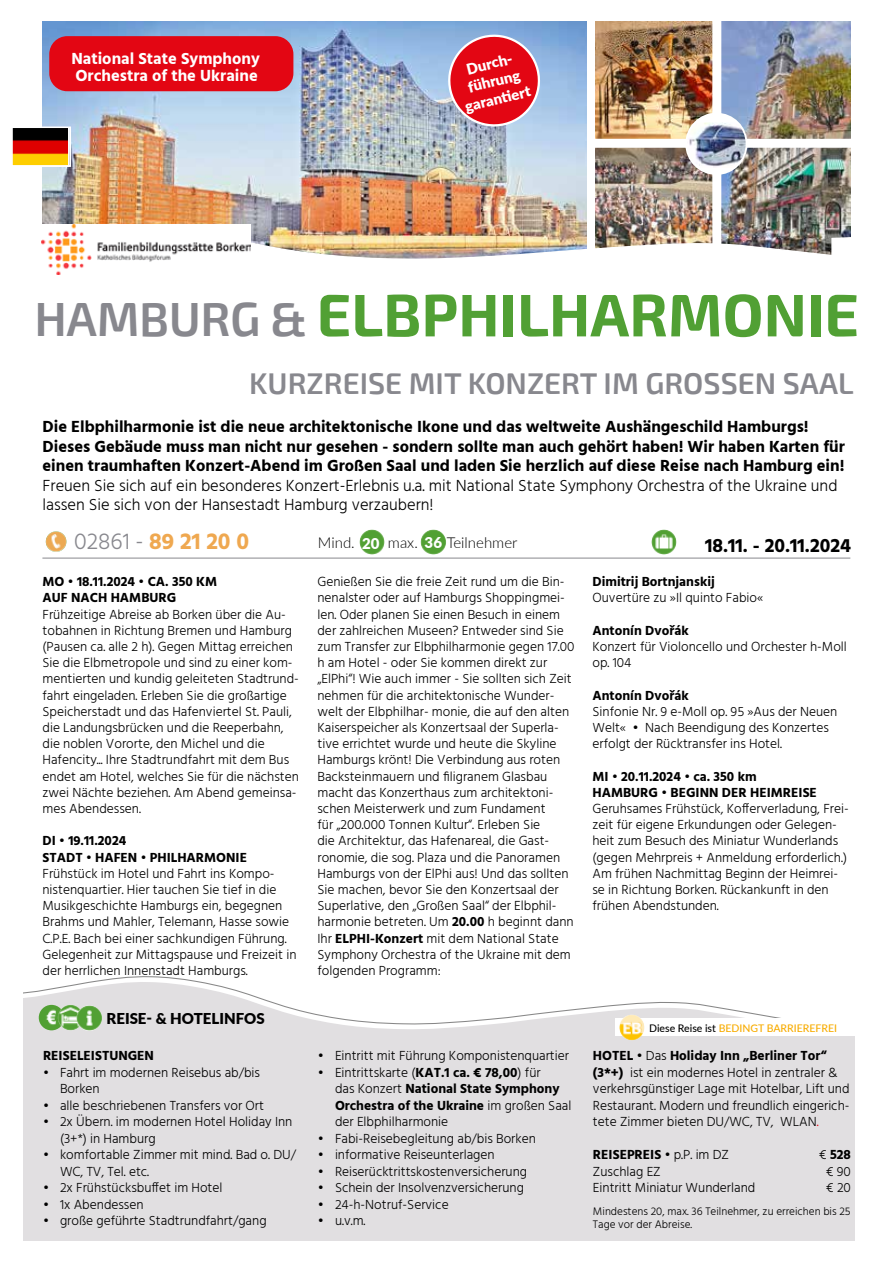
<style>
.page{position:relative;width:893px;height:1263px;background:#fff}
.page>*{position:absolute;margin:0;border:0;box-sizing:border-box;transform-origin:0 0}
.t1{font:700 60px "Exo 2";color:#51a034}
.t2{font:600 30px "Exo 2";color:#88888e}
.t3{font:700 23.25px "Hind";color:#efa850}
.t4{font:700 19.5px "Hind";color:#000}
.t5{font:700 16.5px/19.5px "Hind";color:#000}
.t6{font:300 16.5px/19.5px "Hind";color:#000}
.t7{font:700 16.5px/16.5px "Hind";color:#fff}
.t8{font:900 15px/18px "Lato";color:#fff;text-align:center}
.t9{font:300 15px "Lato";color:#000}
.t10{font:900 15px "Lato";color:#000}
.t11{font:300 13.5px/16.2px "Hind";color:#000}
.t12{font:700 13.5px/16.2px "Hind";color:#000}
.t13{font:300 11.25px/13.5px "Hind";color:#000}
.t14{font:500 10.5px "Lato";color:#f8ac00}
.s1{font-weight:600;font-size:48px;color:#88888e}
.s2{font-weight:300;color:#88888e}
.s3{font-weight:900;color:#fff}
.s4{font-weight:700}
.s5{color:#000}
.s6{color:#e30613}
.s7{font-weight:300}
</style>
<div class="page">
<svg style="left:23px;top:976px;width:832px;height:265px;background:#e3e2e3"></svg>
<img style="left:421px;top:529px;width:25px;height:26px;border-radius:13px">
<img style="left:359px;top:529px;width:26px;height:26px;border-radius:13px">
<hr style="left:42px;top:558px;width:808px;height:1px;background:#88888e">
<img style="left:651px;top:529px;width:26px;height:26px;border-radius:13px">
<img style="left:46px;top:531px;width:20px;height:21px;border-radius:10px">
<img style="left:43px;top:22px;width:543px;height:202px">
<img style="left:15px;top:130px;width:51px;height:33px">
<div style="left:10px;top:126px;width:61px;height:41px;border:2px solid #fff"></div>
<img style="left:722px;top:21px;width:128px;height:118px">
<img style="left:721px;top:148px;width:129px;height:76px">
<img style="left:595px;top:21px;width:117px;height:118px">
<img style="left:595px;top:148px;width:117px;height:76px">
<div style="left:686px;top:114px;width:60px;height:60px;background:#fff;border-radius:50%"></div>
<img style="left:687px;top:123px;width:59px;height:45px">
<div style="left:685px;top:113px;width:62px;height:62px;border:2px solid #fff;border-radius:50%"></div>
<div style="left:615px;top:1018px;width:256px;height:18px;background:#fff"></div>
<img style="left:619px;top:1015px;width:25px;height:25px;border-radius:13px">
<svg style="left:445px;top:31px;width:99px;height:99px;background:#cd4f62"></svg>
<div style="left:49px;top:36px;width:244px;height:55px;background:#e30613;border-radius:18px"></div>
<img style="left:41px;top:224px;width:810px;height:51px">
<p class="t7" style="left:71px;top:50px;width:190px">National State Symphony<br>Orchestra of the Ukraine</p>
<p class="t8" style="left:454px;top:62px;width:69px;rotate:-14deg">Durch&shy;führung garanti ert</p>
<h1 class="t1" style="left:35px;top:279px;width:826px"><span class="s1">HAMBURG &amp;</span> ELBPHILHARMONIE</h1>
<h2 class="t2" style="left:249px;top:366px;width:606px">KURZREISE MIT KONZERT IM GROSSEN SAAL</h2>
<p class="t5" style="left:43px;top:417px;width:804px">Die Elbphilharmonie ist die neue architektonische Ikone und das weltweite Aushängeschild Hamburgs!<br>Dieses Gebäude muss man nicht nur gesehen - sondern sollte man auch gehört haben! Wir haben Karten für einen traumhaften Konzert-Abend im Großen Saal und laden Sie herzlich auf diese Reise nach Hamburg ein!</p>
<p class="t6" style="left:43px;top:476px;width:796px">Freuen Sie sich auf ein besonderes Konzert-Erlebnis u.a. mit National State Symphony Orchestra of the Ukraine und lassen Sie sich von der Hansestadt Hamburg verzaubern!</p>
<h3 class="t3" style="left:74px;top:527px;width:176px"><span class="s2">02861 -</span> 89 21 20 0</h3>
<p class="t9" style="left:318px;top:532px;width:38px">Mind.</p>
<p class="t9" style="left:388px;top:532px;width:31px">max.</p>
<p class="t9" style="left:425px;top:532px;width:94px"><span class="s3">36</span> Teilnehmer</p>
<p class="t8" style="left:362px;top:533px;width:19px">20</p>
<h3 class="t4" style="left:705px;top:534px;width:148px">18.11. - 20.11.2024</h3>
<p class="t12" style="left:43px;top:573px;width:176px">MO • 18.11.2024 • CA. 350 KM<br>AUF NACH HAMBURG</p>
<p class="t11" style="left:43px;top:607px;width:258px">Frühzeitige Abreise ab Borken über die Au&shy;tobahnen in Richtung Bremen und Hamburg (Pausen ca. alle 2 h). Gegen Mittag erreichen Sie die Elbmetropole und sind zu einer kom&shy;mentierten und kundig geleiteten Stadtrund&shy;fahrt eingeladen. Erleben Sie die großartige Speicherstadt und das Hafenviertel St. Pauli, die Landungsbrücken und die Reeperbahn, die noblen Vororte, den Michel und die Hafencity... Ihre Stadtrundfahrt mit dem Bus endet am Hotel, welches Sie für die nächsten zwei Nächte beziehen. Am Abend gemeinsa&shy;mes Abendessen.</p>
<p class="t12" style="left:43px;top:833px;width:206px">DI • 19.11.2024<br>STADT • HAFEN • PHILHARMONIE</p>
<p class="t11" style="left:43px;top:866px;width:255px">Frühstück im Hotel und Fahrt ins Kompo&shy;nistenquartier. Hier tauchen Sie tief in die Musikgeschichte Hamburgs ein, begegnen Brahms und Mahler, Telemann, Hasse sowie C.P.E. Bach bei einer sachkundigen Führung.<br>Gelegenheit zur Mittagspause und Freizeit in der herrlichen Innenstadt Hamburgs.</p>
<p class="t10" style="left:107px;top:1007px;width:160px">REISE- &amp; HOTELINFOS</p>
<p class="t12" style="left:43px;top:1047px;width:113px">REISELEISTUNGEN</p>
<p class="t11" style="left:60px;top:1065px;width:201px;text-indent:-17px">• Fahrt im modernen Reisebus ab/bis<br>Borken</p>
<p class="t11" style="left:43px;top:1098px;width:223px">• alle beschriebenen Transfers vor Ort</p>
<p class="t11" style="left:60px;top:1114px;width:234px;text-indent:-17px">• 2x Übern. im modernen Hotel Holiday Inn (3+*) in Hamburg</p>
<p class="t11" style="left:60px;top:1147px;width:238px;text-indent:-17px">• komfortable Zimmer mit mind. Bad o. DU/<br>WC, TV, Tel. etc.</p>
<p class="t11" style="left:43px;top:1180px;width:181px">• 2x Frühstücksbuffet im Hotel</p>
<p class="t11" style="left:43px;top:1197px;width:102px">• 1x Abendessen</p>
<p class="t11" style="left:43px;top:1213px;width:225px">• große geführte Stadtrundfahrt/gang</p>
<p class="t11" style="left:317px;top:574px;width:258px">Genießen Sie die freie Zeit rund um die Bin&shy;nenalster oder auf Hamburgs Shoppingmei&shy;len. Oder planen Sie einen Besuch in einem der zahlreichen Museen? Entweder sind Sie zum Transfer zur Elbphilharmonie gegen 17.00 h am Hotel - oder Sie kommen direkt zur „ElPhi“! Wie auch immer - Sie sollten sich Zeit nehmen für die architektonische Wunder&shy;welt der Elbphilhar- monie, die auf den alten Kaiserspeicher als Konzertsaal der Superla&shy;tive errichtet wurde und heute die Skyline Hamburgs krönt! Die Verbindung aus roten Backsteinmauern und filigranem Glasbau macht das Konzerthaus zum architektoni&shy;schen Meisterwerk und zum Fundament<br>für „200.000 Tonnen Kultur“. Erleben Sie<br>die Architektur, das Hafenareal, die Gast&shy;ronomie, die sog. Plaza und die Panoramen Hamburgs von der ElPhi aus! Und das sollten Sie machen, bevor Sie den Konzertsaal der Superlative, den „Großen Saal“ der Elbphil&shy;harmonie betreten. Um <span class="s4">20.00</span> h beginnt dann Ihr <span class="s4">ELPHI-Konzert</span> mit dem National State Symphony Orchestra of the Ukraine mit dem folgenden Programm:</p>
<p class="t12" style="left:592px;top:573px;width:124px">Dimitrij Bortnjanskij</p>
<p class="t11" style="left:592px;top:590px;width:172px">Ouvertüre zu »Il quinto Fabio«</p>
<p class="t12" style="left:592px;top:622px;width:98px">Antonín Dvořák</p>
<p class="t11" style="left:592px;top:639px;width:256px">Konzert für Violoncello und Orchester h-Moll op. 104</p>
<p class="t12" style="left:592px;top:687px;width:98px">Antonín Dvořák</p>
<p class="t11" style="left:592px;top:704px;width:246px">Sinfonie Nr. 9 e-Moll op. 95 »Aus der Neuen<br>Welt« <span class="s4">•</span> Nach Beendigung des Konzertes erfolgt der Rücktransfer ins Hotel.</p>
<p class="t12" style="left:592px;top:768px;width:226px">MI • 20.11.2024 • ca. 350 km<br>HAMBURG • BEGINN DER HEIMREISE</p>
<p class="t11" style="left:592px;top:801px;width:258px">Geruhsames Frühstück, Kofferverladung, Frei&shy;zeit für eigene Erkundungen oder Gelegen&shy;heit zum Besuch des Miniatur Wunderlands (gegen Mehrpreis + Anmeldung erforderlich.)<br>Am frühen Nachmittag Beginn der Heimrei&shy;se in Richtung Borken. Rückankunft in den frühen Abendstunden.</p>
<p class="t11" style="left:318px;top:1048px;width:253px">• Eintritt mit Führung Komponistenquartier</p>
<p class="t11" style="left:335px;top:1065px;width:238px;text-indent:-17px">• Eintrittskarte (<span class="s4">KAT.1 ca. € 78,00</span>) für<br>das Konzert <span class="s4">National State Symphony Orchestra of the Ukraine</span> im großen Saal der Elbphilharmonie</p>
<p class="t11" style="left:318px;top:1131px;width:219px">• Fabi-Reisebegleitung ab/bis Borken</p>
<p class="t11" style="left:318px;top:1147px;width:178px">• informative Reiseunterlagen</p>
<p class="t11" style="left:318px;top:1164px;width:211px">• Reiserücktrittskostenversicherung</p>
<p class="t11" style="left:318px;top:1180px;width:207px">• Schein der Insolvenzversicherung</p>
<p class="t11" style="left:318px;top:1197px;width:132px">• 24-h-Notruf-Service</p>
<p class="t11" style="left:318px;top:1213px;width:49px">• u.v.m.</p>
<p class="t14" style="left:649px;top:1021px;width:189px"><span class="s5">Diese Reise ist</span> BEDINGT BARRIEREFREI</p>
<p class="t11" style="left:593px;top:1048px;width:258px"><span class="s4">HOTEL •</span> Das <span class="s4">Holiday Inn „Berliner Tor“ (3*+)</span> ist ein modernes Hotel in zentraler &amp; verkehrsgünstiger Lage mit Hotelbar, Lift und Restaurant. Modern und freundlich eingerich&shy;tete Zimmer bieten DU/WC, TV, WLAN<span class="s6">.</span></p>
<p class="t12" style="left:593px;top:1146px;width:138px">REISEPREIS • <span class="s7">p.P. im DZ</span></p>
<p class="t12" style="left:819px;top:1146px;width:33px"><span class="s7">€</span> 528</p>
<p class="t11" style="left:593px;top:1164px;width:69px">Zuschlag EZ</p>
<p class="t11" style="left:826px;top:1164px;width:27px">€ 90</p>
<p class="t11" style="left:593px;top:1180px;width:164px">Eintritt Miniatur Wunderland</p>
<p class="t11" style="left:826px;top:1180px;width:27px">€ 20</p>
<p class="t13" style="left:593px;top:1205px;width:259px">Mindestens 20, max. 36 Teilnehmer, zu erreichen bis 25<br>Tage vor der Abreise.</p>
</div>
